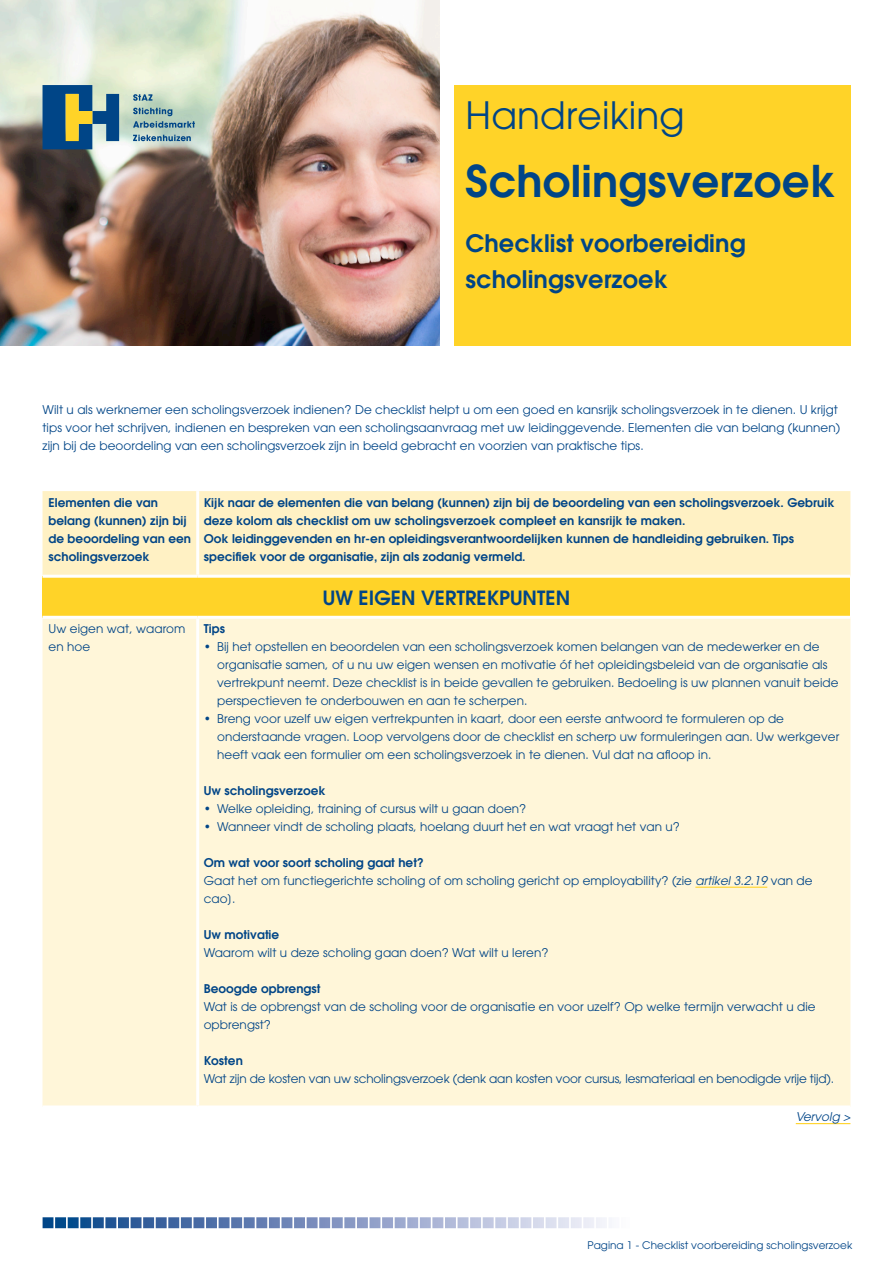
<style>
.page{position:relative;width:893px;height:1263px;background:#fff}
.page>*{position:absolute;margin:0;border:0;box-sizing:border-box;transform-origin:0 0}
._00_Titel_2_kolommen{font:600 43.5px "Avant Garde";letter-spacing:.005em;color:#004587}
._00_Titel_2_kolommen-2{font:37.5px "Avant Garde";letter-spacing:.005em;color:#004587}
.Alineakop{font:600 24px/36px "Avant Garde";letter-spacing:.005em;color:#004587}
._01_Kadertekst{font:600 19.5px "Avant Garde";letter-spacing:.005em;color:#004587}
._01_Kadertekst-2{font:12px/18px "Avant Garde";letter-spacing:.005em;color:#004587}
._00_Platte_tekst{font:600 12px/18px "Avant Garde";letter-spacing:.005em;color:#004587}
._00_Platte_tekst-2{font:12px/18px "Avant Garde";letter-spacing:.005em;color:#004587}
._01_Kadertekst-3{font:600 12px "Avant Garde";letter-spacing:.005em;color:#004587}
._00_Platte_tekst-3{font:italic 12px "Avant Garde";letter-spacing:.005em;color:#004587}
._00_Titel_2_kolommen-3{font:10.5px "Avant Garde";letter-spacing:.005em;color:#004587}
.s1{font-style:italic}
</style>
<div class="page">
<hr style="left:796px;top:1123px;width:54px;height:1px;background:#ffd328">
<div style="left:43px;top:491px;width:807px;height:84px;background:#fff1c4"></div>
<div style="left:43px;top:576px;width:807px;height:41px;background:#ffd328"></div>
<div style="left:43px;top:619px;width:807px;height:486px;background:#fff6d9"></div>
<hr style="left:196px;top:491px;width:3px;height:84px;background:#fff">
<hr style="left:43px;top:575px;width:155px;height:3px;background:#fff">
<hr style="left:198px;top:575px;width:652px;height:3px;background:#fff">
<hr style="left:43px;top:616px;width:155px;height:3px;background:#fff">
<hr style="left:198px;top:616px;width:652px;height:3px;background:#fff">
<hr style="left:196px;top:619px;width:3px;height:486px;background:#fff">
<hr style="left:695px;top:887px;width:72px;height:1px;background:#ffd328">
<svg style="left:43px;top:1217px;width:563px;height:11px;background:#8fa4c8"></svg>
<div style="left:454px;top:85px;width:396px;height:260px;background:#ffd328"></div>
<img style="left:0;top:0;width:439px;height:345px">
<svg style="left:133px;top:94px;width:19px;height:7px"></svg>
<svg style="left:133px;top:108px;width:62px;height:20px"></svg>
<svg style="left:133px;top:135px;width:58px;height:6px"></svg>
<svg style="left:43px;top:85px;width:76px;height:64px;background:#557c87"></svg>
<p class="_00_Titel_2_kolommen-2" style="left:466px;top:93px;width:221px">Handreiking</p>
<p class="_00_Titel_2_kolommen" style="left:466px;top:152px;width:371px">Scholingsverzoek</p>
<p class="Alineakop" style="left:466px;top:225px;width:281px">Checklist voorbereiding scholingsverzoek</p>
<p class="_00_Platte_tekst-2" style="left:43px;top:401px;width:799px">Wilt u als werknemer een scholingsverzoek indienen? De checklist helpt u om een goed en kansrijk scholingsverzoek in te dienen. U krijgt tips voor het schrijven, indienen en bespreken van een scholingsaanvraag met uw leidinggevende. Elementen die van belang (kunnen) zijn bij de beoordeling van een scholingsverzoek zijn in beeld gebracht en voorzien van praktische tips.</p>
<p class="_00_Platte_tekst" style="left:49px;top:493px;width:144px">Elementen die van belang (kunnen) zijn bij de beoordeling van een scholingsverzoek</p>
<p class="_00_Platte_tekst" style="left:204px;top:493px;width:632px">Kijk naar de elementen die van belang (kunnen) zijn bij de beoordeling van een scholingsverzoek. Gebruik deze kolom als checklist om uw scholingsverzoek compleet en kansrijk te maken.</p>
<p class="_00_Platte_tekst" style="left:204px;top:529px;width:592px">Ook leidinggevenden en hr-en opleidingsverantwoordelijken kunnen de handleiding gebruiken. Tips specifiek voor de organisatie, zijn als zodanig vermeld.</p>
<p class="_01_Kadertekst" style="left:323px;top:585px;width:249px">UW EIGEN VERTREKPUNTEN</p>
<p class="_01_Kadertekst-2" style="left:49px;top:619px;width:138px">Uw eigen wat, waarom en hoe</p>
<p class="_01_Kadertekst-3" style="left:204px;top:621px;width:23px">Tips</p>
<p class="_01_Kadertekst-2" style="left:217px;top:637px;width:623px;text-indent:-13px">• Bij het opstellen en beoordelen van een scholingsverzoek komen belangen van de medewerker en de organisatie samen, of u nu uw eigen wensen en motivatie óf het opleidingsbeleid van de organisatie als vertrekpunt neemt. Deze checklist is in beide gevallen te gebruiken. Bedoeling is uw plannen vanuit beide perspectieven te onderbouwen en aan te scherpen.</p>
<p class="_01_Kadertekst-2" style="left:217px;top:709px;width:624px;text-indent:-13px">• Breng voor uzelf uw eigen vertrekpunten in kaart, door een eerste antwoord te formuleren op de onderstaande vragen. Loop vervolgens door de checklist en scherp uw formuleringen aan. Uw werkgever heeft vaak een formulier om een scholingsverzoek in te dienen. Vul dat na afloop in.</p>
<p class="_01_Kadertekst-3" style="left:204px;top:783px;width:123px">Uw scholingsverzoek</p>
<p class="_01_Kadertekst-2" style="left:204px;top:799px;width:324px">• Welke opleiding, training of cursus wilt u gaan doen?</p>
<p class="_01_Kadertekst-2" style="left:204px;top:817px;width:478px">• Wanneer vindt de scholing plaats, hoelang duurt het en wat vraagt het van u?</p>
<p class="_01_Kadertekst-3" style="left:204px;top:855px;width:222px">Om wat voor soort scholing gaat het?</p>
<p class="_01_Kadertekst-2" style="left:204px;top:871px;width:610px">Gaat het om functiegerichte scholing of om scholing gericht op employability? (zie <span class="s1">artikel 3.2.19</span> van de cao].</p>
<p class="_01_Kadertekst-3" style="left:204px;top:927px;width:77px">Uw motivatie</p>
<p class="_01_Kadertekst-2" style="left:204px;top:943px;width:346px">Waarom wilt u deze scholing gaan doen? Wat wilt u leren?</p>
<p class="_01_Kadertekst-3" style="left:204px;top:981px;width:118px">Beoogde opbrengst</p>
<p class="_01_Kadertekst-2" style="left:204px;top:997px;width:613px">Wat is de opbrengst van de scholing voor de organisatie en voor uzelf? Op welke termijn verwacht u die opbrengst?</p>
<p class="_01_Kadertekst-3" style="left:204px;top:1053px;width:41px">Kosten</p>
<p class="_01_Kadertekst-2" style="left:204px;top:1069px;width:632px">Wat zijn de kosten van uw scholingsverzoek (denk aan kosten voor cursus, lesmateriaal en benodigde vrije tijd).</p>
<p class="_00_Platte_tekst-3" style="left:796px;top:1110px;width:56px">Vervolg &gt;</p>
<p class="_00_Titel_2_kolommen-3" style="left:587px;top:1239px;width:266px">Pagina 1 - Checklist voorbereiding scholingsverzoek</p>
</div>
